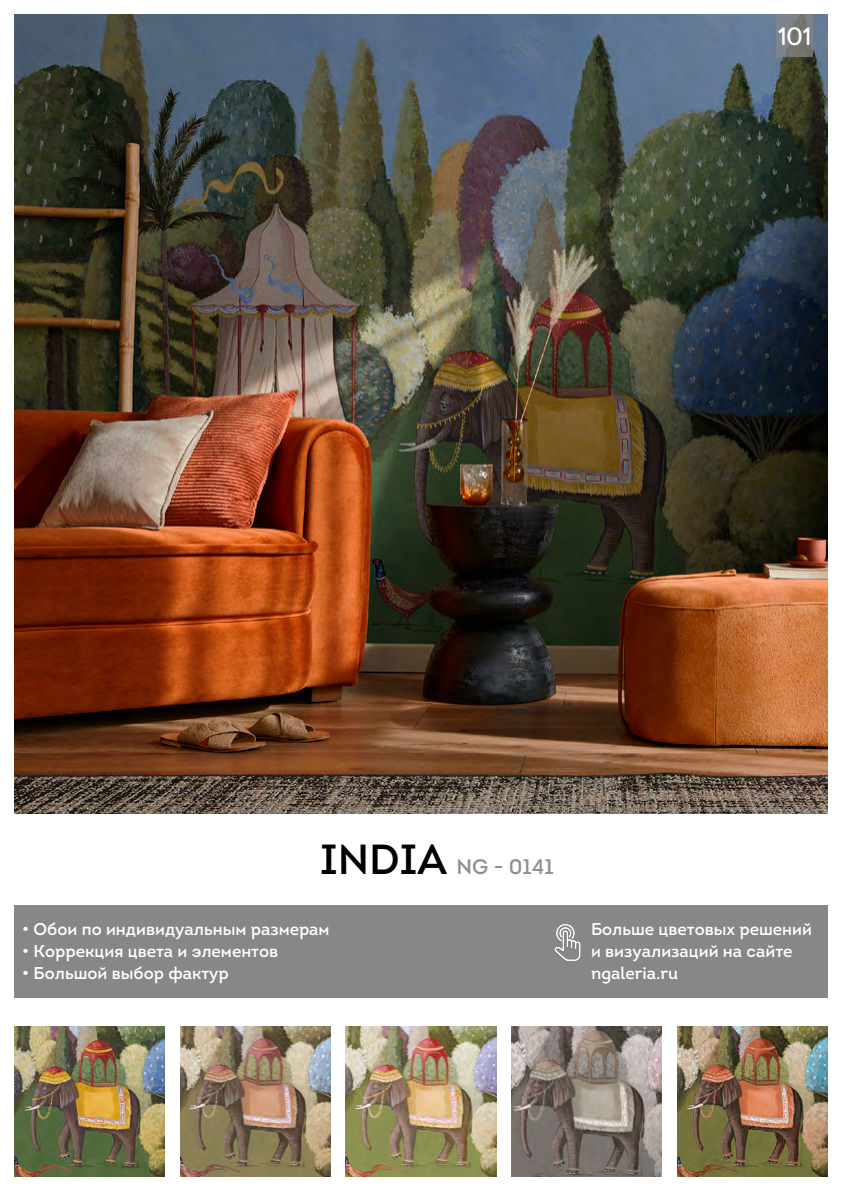
<style>
.page{position:relative;width:842px;height:1191px;background:#fff}
.page>*{position:absolute;margin:0;border:0;box-sizing:border-box;transform-origin:0 0}
.t1{font:500 25px "Artegra Sans";color:#fff}
.t2{font:21px "Intro";color:#8f8f8f}
.t3{font:17px/22px "Intro";color:#fff}
.s1{font-size:42px;color:#000}
</style>
<div class="page">
<div style="left:14px;top:905px;width:814px;height:93px;background:#878787"></div>
<img style="left:677px;top:1026px;width:151px;height:150px">
<img style="left:512px;top:1026px;width:150px;height:150px">
<img style="left:346px;top:1026px;width:150px;height:150px">
<img style="left:180px;top:1026px;width:150px;height:150px">
<img style="left:14px;top:1026px;width:150px;height:150px">
<img style="left:14px;top:14px;width:814px;height:800px">
<svg style="left:555px;top:924px;width:25px;height:36px"></svg>
<svg style="left:776px;top:14px;width:36px;height:42px;background:#787c7c"></svg>
<h1 class="t1" style="left:778px;top:19px;width:34px">101</h1>
<p class="t2" style="left:320px;top:853px;width:235px"><span class="s1">INDIA</span> NG - 0141</p>
<p class="t3" style="left:22px;top:918px;width:309px">• Обои по индивидуальным размерам</p>
<p class="t3" style="left:22px;top:940px;width:257px">• Коррекция цвета и элементов</p>
<p class="t3" style="left:22px;top:962px;width:208px">• Большой выбор фактур</p>
<p class="t3" style="left:591px;top:918px;width:223px">Больше цветовых решений и визуализаций на сайте ngaleria.ru</p>
</div>
